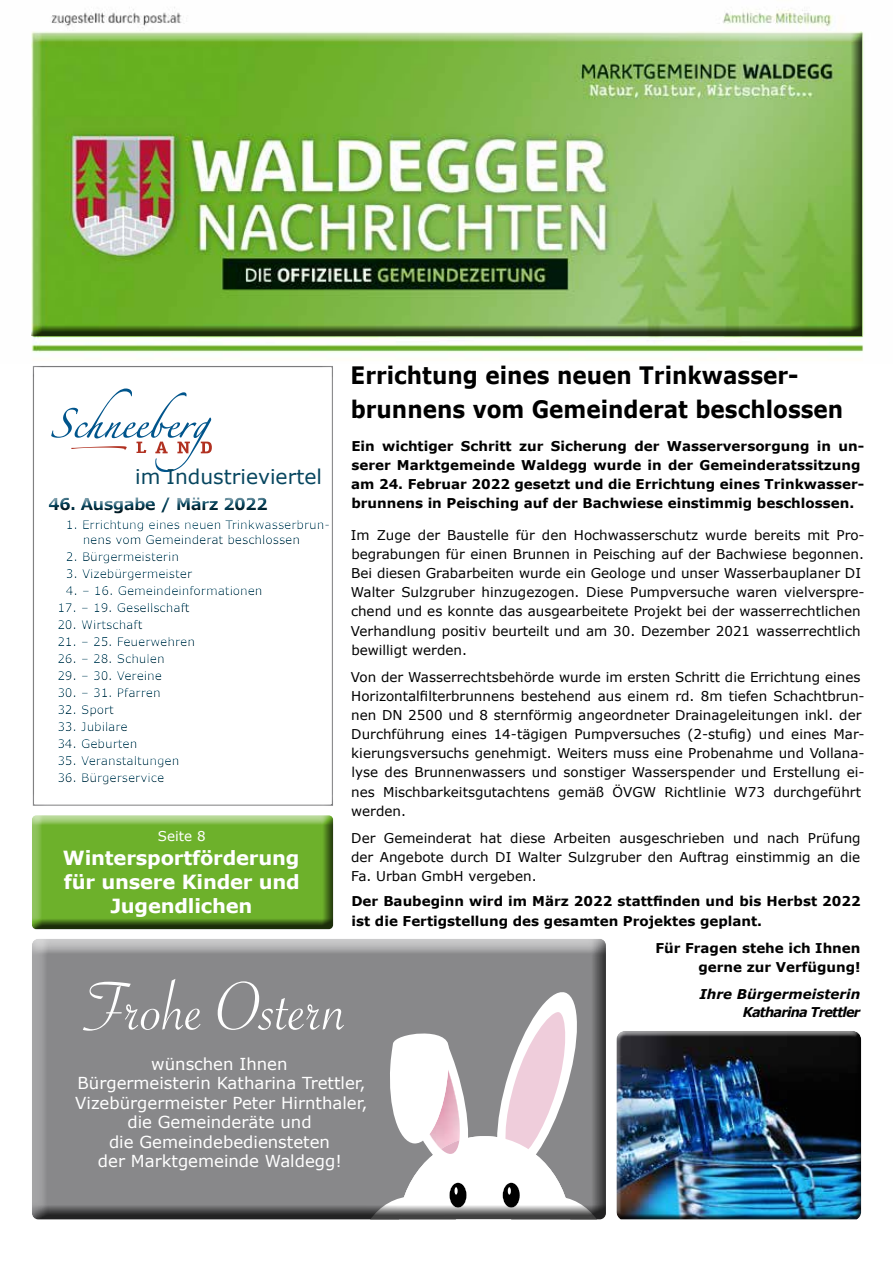
<style>
.page{position:relative;width:893px;height:1263px;background:#fff}
.page>*{position:absolute;margin:0;border:0;box-sizing:border-box;transform-origin:0 0}
.t1{font:73.5px "Savoye Let Plain";color:#fff}
.t2{font:700 24px/34px "Verdana";color:#000;scale:.9 1}
.t3{font:20.25px "Verdana";color:#07465f}
.t4{font:700 19.5px/24px "Verdana";letter-spacing:-.01em;color:#fff;text-align:center}
.t5{font:16.5px/19.5px "Verdana";color:#fff;text-align:center}
.t6{font:700 16.5px "Verdana";letter-spacing:-.04em;color:#07465f}
.t7{font:13.5px/19.2px "Verdana";color:#000}
.t8{font:700 13.5px/19.2px "Verdana";color:#000}
.t9{font:italic 700 13.5px/18.1px "Verdana";color:#000;text-align:right}
.t10{font:13.5px "Verdana";color:#fff}
.t11{font:12px/14.4px "Verdana";color:#07465f}
</style>
<div class="page">
<img style="left:31px;top:7px;width:833px;height:346px">
<div style="left:31px;top:32px;width:831px;height:304px;background:#000;opacity:.75"></div>
<div style="left:26px;top:366px;width:308px;height:441px;background:#000;opacity:.75"></div>
<div style="left:38px;top:486px;width:299px;height:303px;background:#fff"></div>
<div style="left:40px;top:492px;width:299px;height:303px;background:#fff"></div>
<svg style="left:45px;top:386px;width:172px;height:98px"></svg>
<div style="left:49px;top:453px;width:100px;height:12px;background:#fff"></div>
<div style="left:615px;top:1032px;width:247px;height:189px;background:#000;opacity:.75"></div>
<div style="left:31px;top:814px;width:309px;height:116px;background:#000;opacity:.75"></div>
<div style="left:31px;top:939px;width:576px;height:282px;background:#000;opacity:.75"></div>
<h2 class="t2" style="left:351px;top:358px;width:549px">Errichtung eines neuen Trinkwasser&shy;brunnens vom Gemeinderat beschlossen</h2>
<p class="t8" style="left:351px;top:437px;width:514px">Ein wichtiger Schritt zur Sicherung der Wasserversorgung in un&shy;serer Marktgemeinde Waldegg wurde in der Gemeinderatssitzung am 24. Februar 2022 gesetzt und die Errichtung eines Trinkwasser&shy;brunnens in Peisching auf der Bachwiese einstimmig beschlossen.</p>
<p class="t7" style="left:351px;top:526px;width:515px">Im Zuge der Baustelle für den Hochwasserschutz wurde bereits mit Pro&shy;begrabungen für einen Brunnen in Peisching auf der Bachwiese begonnen.<br>Bei diesen Grabarbeiten wurde ein Geologe und unser Wasserbauplaner DI Walter Sulzgruber hinzugezogen. Diese Pumpversuche waren vielverspre&shy;chend und es konnte das ausgearbeitete Projekt bei der wasserrechtlichen Verhandlung positiv beurteilt und am 30. Dezember 2021 wasserrechtlich bewilligt werden.</p>
<p class="t7" style="left:351px;top:667px;width:515px">Von der Wasserrechtsbehörde wurde im ersten Schritt die Errichtung eines Horizontalfilterbrunnens bestehend aus einem rd. 8m tiefen Schachtbrun&shy;nen DN 2500 und 8 sternförmig angeordneter Drainageleitungen inkl. der Durchführung eines 14-tägigen Pumpversuches (2-stufig) und eines Mar&shy;kierungsversuchs genehmigt. Weiters muss eine Probenahme und Vollana&shy;lyse des Brunnenwassers und sonstiger Wasserspender und Erstellung ei&shy;nes Mischbarkeitsgutachtens gemäß ÖVGW Richtlinie W73 durchgeführt werden.</p>
<p class="t7" style="left:351px;top:828px;width:511px;text-align:justify">Der Gemeinderat hat diese Arbeiten ausgeschrieben und nach Prüfung der Angebote durch DI Walter Sulzgruber den Auftrag einstimmig an die Fa. Urban GmbH vergeben.</p>
<p class="t8" style="left:351px;top:892px;width:511px">Der Baubeginn wird im März 2022 stattfinden und bis Herbst 2022 ist die Fertigstellung des gesamten Projektes geplant.</p>
<p class="t8" style="left:655px;top:938px;width:207px;text-align:right">Für Fragen stehe ich Ihnen gerne zur Verfügung!</p>
<p class="t9" style="left:700px;top:985px;width:162px">Ihre Bürgermeisterin<br>Katharina Trettler</p>
<h3 class="t3" style="left:135px;top:464px;width:188px">im Industrieviertel</h3>
<p class="t6" style="left:48px;top:493px;width:221px">46. Ausgabe / März 2022</p>
<p class="t11" style="left:83px;top:518px;width:249px;text-indent:-17px">1. Errichtung eines neuen Trinkwasserbrun&shy;nens vom Gemeinderat beschlossen</p>
<p class="t11" style="left:66px;top:549px;width:115px">2. Bürgermeisterin</p>
<p class="t11" style="left:66px;top:566px;width:128px">3. Vizebürgermeister</p>
<p class="t11" style="left:66px;top:583px;width:198px">4. – 16. Gemeindeinformationen</p>
<p class="t11" style="left:57px;top:600px;width:134px">17. – 19. Gesellschaft</p>
<p class="t11" style="left:57px;top:617px;width:87px">20. Wirtschaft</p>
<p class="t11" style="left:57px;top:634px;width:139px">21. – 25. Feuerwehren</p>
<p class="t11" style="left:57px;top:651px;width:109px">26. – 28. Schulen</p>
<p class="t11" style="left:57px;top:668px;width:106px">29. – 30. Vereine</p>
<p class="t11" style="left:57px;top:685px;width:105px">30. – 31. Pfarren</p>
<p class="t11" style="left:57px;top:702px;width:58px">32. Sport</p>
<p class="t11" style="left:57px;top:719px;width:72px">33. Jubilare</p>
<p class="t11" style="left:57px;top:736px;width:81px">34. Geburten</p>
<p class="t11" style="left:57px;top:753px;width:123px">35. Veranstaltungen</p>
<p class="t11" style="left:57px;top:770px;width:108px">36. Bürgerservice</p>
<p class="t10" style="left:158px;top:828px;width:49px">Seite 8</p>
<h3 class="t4" style="left:63px;top:846px;width:238px">Wintersportförderung für unsere Kinder und<br>Jugendlichen</h3>
<h1 class="t1" style="left:86px;top:959px;width:263px">Frohe Ostern</h1>
<p class="t5" style="left:75px;top:1054px;width:294px">wünschen Ihnen<br>Bürgermeisterin Katharina Trettler,<br>Vizebürgermeister Peter Hirnthaler, die Gemeinderäte und<br>die Gemeindebediensteten<br>der Marktgemeinde Waldegg!</p>
</div>
